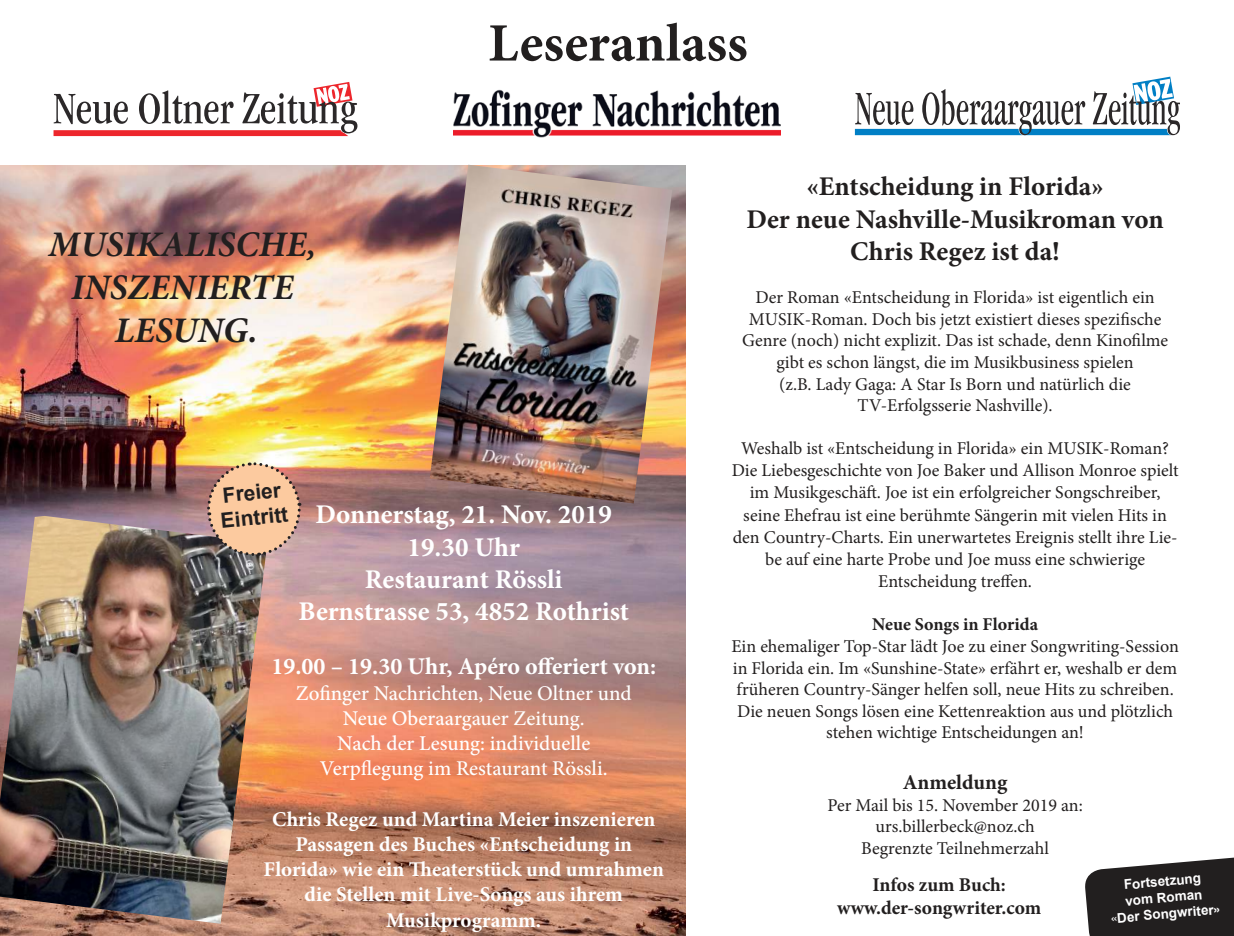
<style>
.page{position:relative;width:1234px;height:936px;background:#fff}
.page>*{position:absolute;margin:0;border:0;box-sizing:border-box;transform-origin:0 0}
.t1{font:700 54px "Minion Pro";color:#221f1f}
.t2{font:italic 700 36px/43.2px "Minion Pro";color:#221f1f;text-align:center}
.t3{font:700 27px/32.4px "Minion Pro";color:#fff;text-align:center}
.t4{font:700 27px/32.4px "Minion Pro";color:#221f1f;text-align:center}
.t5{font:700 24px "Minion Pro";color:#fff}
.t6{font:700 21px/25.2px "Minion Pro";color:#fff;text-align:center}
.t7{font:500 21px/25.2px "Minion Pro";color:#fff;text-align:center}
.t8{font:700 21px/25.2px "Arial";color:#221f1f}
.t9{font:700 21px "Minion Pro";color:#221f1f}
.t10{font:700 19.5px/23.4px "Minion Pro";color:#221f1f;text-align:center}
.t11{font:18px/21.6px "Minion Pro";color:#221f1f;text-align:center}
.t12{font:700 18px "Minion Pro";color:#221f1f}
.t13{font:700 13.5px/16.2px "Arial";color:#fff;text-align:center}
.s1{font-family:"Helvetica Neue";font-weight:400}
.s2{font-family:"Helvetica Neue"}
</style>
<div class="page">
<img style="left:0;top:166px;width:685px;height:769px">
<img style="left:0;top:516px;width:267px;height:407px">
<img style="left:429px;top:165px;width:243px;height:338px">
<svg style="left:206px;top:461px;width:96px;height:96px;background:#e0b393"></svg>
<svg style="left:1085px;top:857px;width:148px;height:78px;background:#3a3737"></svg>
<svg style="left:53px;top:82px;width:304px;height:54px"></svg>
<svg style="left:854px;top:77px;width:325px;height:58px"></svg>
<img style="left:453px;top:89px;width:327px;height:49px">
<h1 class="t1" style="left:488px;top:22px;width:261px">Leseranlass</h1>
<h2 class="t2" style="left:48px;top:223px;width:269px">MUSIKALISCHE,<br>INSZENIERTE<br>LESUNG.</h2>
<p class="t8" style="left:217px;top:485px;width:69px;rotate:-6deg">Freier<br>Eintritt</p>
<h3 class="t3" style="left:298px;top:500px;width:332px">Donnerstag, 21. Nov. 2019<br>19.30 Uhr<br>Restaurant Rössli<br>Bernstrasse 53, 4852 Rothrist</h3>
<h3 class="t5" style="left:271px;top:657px;width:386px">19.00 – 19.30 Uhr, Apéro offeriert von:</h3>
<p class="t7" style="left:296px;top:682px;width:337px">Zofinger Nachrichten, Neue Oltner und Neue Oberaargauer Zeitung.<br>Nach der Lesung: individuelle Verpflegung im Restaurant Rössli.</p>
<p class="t6" style="left:263px;top:808px;width:401px">Chris Regez und Martina Meier inszenieren Passagen des Buches «Entscheidung in Florida» wie ein Theaterstück und umrahmen die Stellen mit Live-Songs aus ihrem Musikprogramm.</p>
<h3 class="t4" style="left:746px;top:173px;width:418px">«Entscheidung in Florida»<br>Der neue Nashville-Musikroman von<br>Chris Regez ist da!</h3>
<p class="t11" style="left:741px;top:288px;width:427px">Der Roman «Entscheidung in Florida» ist eigentlich ein MUSIK-Roman. Doch bis jetzt existiert dieses spezifische Genre (noch) nicht explizit. Das ist schade, denn Kinofilme gibt es schon längst, die im Musikbusiness spielen<br>(z.B. Lady Gaga: A Star Is Born und natürlich die TV-Erfolgsserie Nashville).</p>
<p class="t11" style="left:731px;top:439px;width:448px;line-height:22px">Weshalb ist «Entscheidung in Florida» ein MUSIK-Roman?<br>Die Liebesgeschichte von Joe Baker und Allison Monroe spielt im Musikgeschäft. Joe ist ein erfolgreicher Songschreiber, seine Ehefrau ist eine berühmte Sängerin mit vielen Hits in den Country-Charts. Ein unerwartetes Ereignis stellt ihre Lie&shy;be auf eine harte Probe und Joe muss eine schwierige Entscheidung treffen.</p>
<p class="t12" style="left:872px;top:617px;width:167px">Neue Songs in Florida</p>
<p class="t11" style="left:731px;top:637px;width:449px">Ein ehemaliger Top-Star lädt Joe zu einer Songwriting-Session in Florida ein. Im «Sunshine-State» erfährt er, weshalb er dem früheren Country-Sänger helfen soll, neue Hits zu schreiben.<br>Die neuen Songs lösen eine Kettenreaktion aus und plötzlich stehen wichtige Entscheidungen an!</p>
<p class="t9" style="left:902px;top:774px;width:106px">Anmeldung</p>
<p class="t11" style="left:827px;top:795px;width:257px">Per Mail bis 15. November 2019 an: urs.billerbeck@noz.ch<br>Begrenzte Teilnehmerzahl</p>
<p class="t10" style="left:837px;top:874px;width:205px">Infos zum Buch: www.der-songwriter.com</p>
<p class="t13" style="left:1107px;top:879px;width:111px;rotate:-5deg">Fortsetzung<br>vom Roman <span class="s1">«</span>Der Songwriter<span class="s2">»</span></p>
</div>
